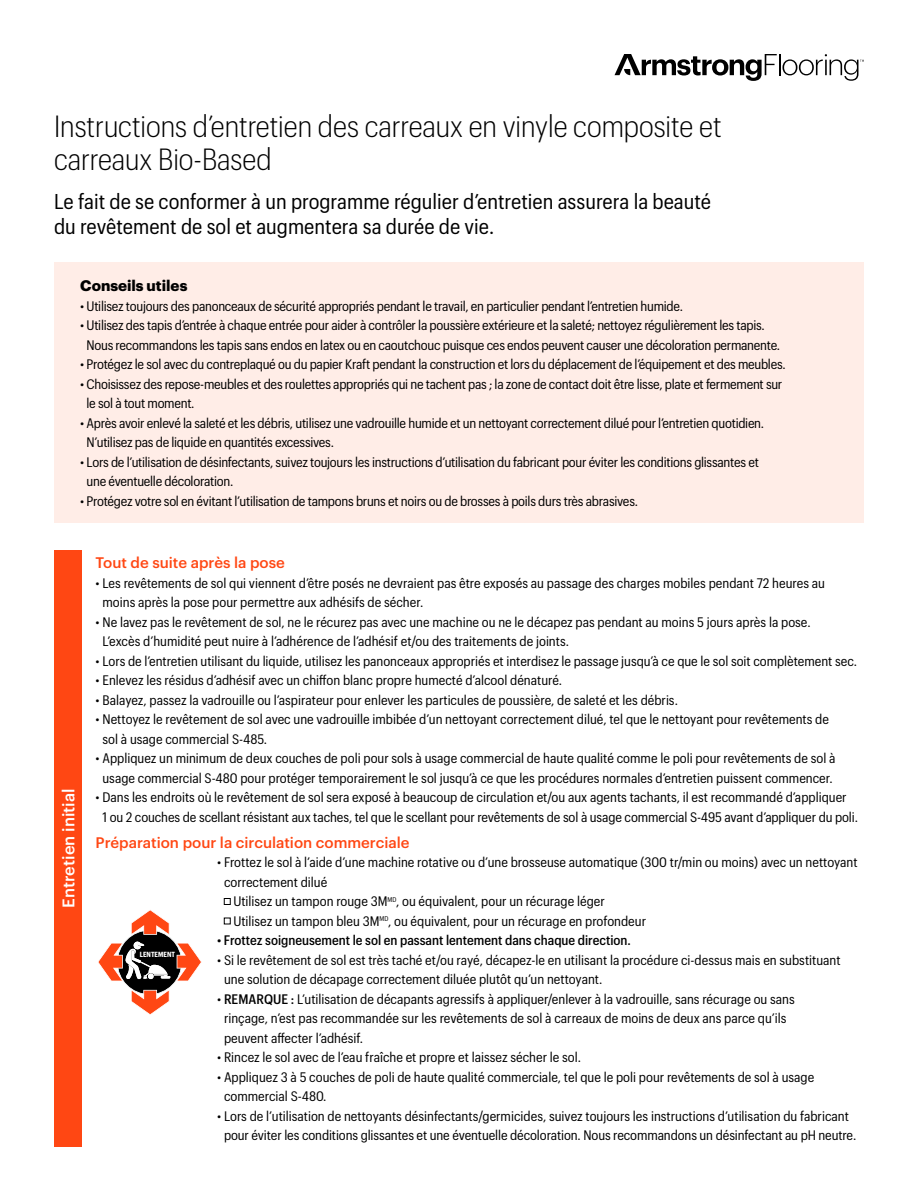
<style>
.page{position:relative;width:918px;height:1188px;background:#fff}
.page>*{position:absolute;margin:0;border:0;box-sizing:border-box;transform-origin:0 0}
.t1{font:300 30px/33px "Graphik Compact";color:#000}
.t2{font:21px/25.2px "Graphik Compact";color:#000}
.t3{font:500 16.5px "Graphik";color:#fff}
.t4{font:500 15px "Graphik";color:#ff4713}
.t5{font:700 15px "Graphik";color:#000}
.t6{font:13.5px/19.5px "Graphik Compact";color:#000}
.t7{font:13.5px/19.5px "Graphik Compact";letter-spacing:-.02em;color:#000}
.t8{font:500 13.5px "Graphik Compact";color:#000}
.t9{font:700 7.2px "Graphik Compact";color:#fff;scale:.94 1}
.s1{font-weight:500}
</style>
<div class="page">
<div style="left:54px;top:262px;width:810px;height:261px;background:#ffede7"></div>
<div style="left:54px;top:550px;width:27px;height:596px;background:#ff4713"></div>
<div style="left:224px;top:898px;width:7px;height:7px;border:1px solid #000"></div>
<svg style="left:615px;top:54px;width:249px;height:27px"></svg>
<svg style="left:98px;top:910px;width:104px;height:105px"></svg>
<h1 class="t1" style="left:54px;top:108px;width:669px">Instructions d’entretien des carreaux en vinyle composite et carreaux Bio-Based</h1>
<h2 class="t2" style="left:54px;top:187px;width:659px">Le fait de se conformer à un programme régulier d’entretien assurera la beauté du revêtement de sol et augmentera sa durée de vie.</h2>
<p class="t5" style="left:80px;top:274px;width:109px">Conseils utiles</p>
<p class="t7" style="left:80px;top:295px;width:604px">• Utilisez toujours des panonceaux de sécurité appropriés pendant le travail, en particulier pendant l’entretien humide.</p>
<p class="t7" style="left:87px;top:315px;width:695px;text-indent:-6px">• Utilisez des tapis d’entrée à chaque entrée pour aider à contrôler la poussière extérieure et la saleté; nettoyez régulièrement les tapis.<br>Nous recommandons les tapis sans endos en latex ou en caoutchouc puisque ces endos peuvent causer une décoloration permanente.</p>
<p class="t7" style="left:80px;top:354px;width:707px">• Protégez le sol avec du contreplaqué ou du papier Kraft pendant la construction et lors du déplacement de l’équipement et des meubles.</p>
<p class="t7" style="left:87px;top:373px;width:697px;text-indent:-6px">• Choisissez des repose-meubles et des roulettes appropriés qui ne tachent pas ; la zone de contact doit être lisse, plate et fermement sur le sol à tout moment.</p>
<p class="t7" style="left:87px;top:412px;width:679px;text-indent:-6px">• Après avoir enlevé la saleté et les débris, utilisez une vadrouille humide et un nettoyant correctement dilué pour l’entretien quotidien.<br>N’utilisez pas de liquide en quantités excessives.</p>
<p class="t7" style="left:87px;top:451px;width:674px;text-indent:-6px">• Lors de l’utilisation de désinfectants, suivez toujours les instructions d’utilisation du fabricant pour éviter les conditions glissantes et une éventuelle décoloration.</p>
<p class="t7" style="left:80px;top:490px;width:559px">• Protégez votre sol en évitant l’utilisation de tampons bruns et noirs ou de brosses à poils durs très abrasives.</p>
<p class="t3" style="left:56px;top:908px;width:120px;rotate:-90deg">Entretien initial</p>
<p class="t4" style="left:96px;top:551px;width:191px">Tout de suite après la pose</p>
<p class="t6" style="left:103px;top:572px;width:724px;text-indent:-7px">• Les revêtements de sol qui viennent d’être posés ne devraient pas être exposés au passage des charges mobiles pendant 72 heures au moins après la pose pour permettre aux adhésifs de sécher.</p>
<p class="t6" style="left:103px;top:611px;width:710px;text-indent:-7px">• Ne lavez pas le revêtement de sol, ne le récurez pas avec une machine ou ne le décapez pas pendant au moins 5 jours après la pose.<br>L’excès d’humidité peut nuire à l’adhérence de l’adhésif et/ou des traitements de joints.</p>
<p class="t6" style="left:96px;top:650px;width:763px">• Lors de l’entretien utilisant du liquide, utilisez les panonceaux appropriés et interdisez le passage jusqu’à ce que le sol soit complètement sec.</p>
<p class="t6" style="left:96px;top:669px;width:468px">• Enlevez les résidus d’adhésif avec un chiffon blanc propre humecté d’alcool dénaturé.</p>
<p class="t6" style="left:96px;top:689px;width:584px">• Balayez, passez la vadrouille ou l’aspirateur pour enlever les particules de poussière, de saleté et les débris.</p>
<p class="t6" style="left:103px;top:708px;width:728px;text-indent:-7px">• Nettoyez le revêtement de sol avec une vadrouille imbibée d’un nettoyant correctement dilué, tel que le nettoyant pour revêtements de sol à usage commercial S-485.</p>
<p class="t6" style="left:96px;top:747px;width:741px;text-align:center">• Appliquez un minimum de deux couches de poli pour sols à usage commercial de haute qualité comme le poli pour revêtements de sol à usage commercial S-480 pour protéger temporairement le sol jusqu’à ce que les procédures normales d’entretien puissent commencer.</p>
<p class="t6" style="left:103px;top:786px;width:757px;text-indent:-7px">• Dans les endroits où le revêtement de sol sera exposé à beaucoup de circulation et/ou aux agents tachants, il est recommandé d’appliquer<br>1 ou 2 couches de scellant résistant aux taches, tel que le scellant pour revêtements de sol à usage commercial S-495 avant d’appliquer du poli.</p>
<p class="t4" style="left:96px;top:831px;width:315px">Préparation pour la circulation commerciale</p>
<p class="t6" style="left:217px;top:852px;width:642px">• Frottez le sol à l’aide d’une machine rotative ou d’une brosseuse automatique (300 tr/min ou moins) avec un nettoyant</p>
<p class="t6" style="left:224px;top:871px;width:105px">correctement dilué</p>
<p class="t6" style="left:233px;top:891px;width:373px">Utilisez un tampon rouge 3M<sup>MD</sup>, ou équivalent, pour un récurage léger</p>
<p class="t6" style="left:233px;top:910px;width:414px">Utilisez un tampon bleu 3M<sup>MD</sup>, ou équivalent, pour un récurage en profondeur</p>
<p class="t8" style="left:217px;top:931px;width:415px">• Frottez soigneusement le sol en passant lentement dans chaque direction.</p>
<p class="t6" style="left:224px;top:949px;width:618px;text-indent:-7px">• Si le revêtement de sol est très taché et/ou rayé, décapez-le en utilisant la procédure ci-dessus mais en substituant une solution de décapage correctement diluée plutôt qu’un nettoyant.</p>
<p class="t6" style="left:224px;top:988px;width:572px;text-indent:-7px">• <span class="s1">REMARQUE :</span> L’utilisation de décapants agressifs à appliquer/enlever à la vadrouille, sans récurage ou sans rinçage, n’est pas recommandée sur les revêtements de sol à carreaux de moins de deux ans parce qu’ils peuvent affecter l’adhésif.</p>
<p class="t6" style="left:217px;top:1047px;width:365px">• Rincez le sol avec de l’eau fraîche et propre et laissez sécher le sol.</p>
<p class="t6" style="left:224px;top:1066px;width:592px;text-indent:-7px">• Appliquez 3 à 5 couches de poli de haute qualité commerciale, tel que le poli pour revêtements de sol à usage commercial S-480.</p>
<p class="t6" style="left:217px;top:1105px;width:641px;text-align:center">• Lors de l’utilisation de nettoyants désinfectants/germicides, suivez toujours les instructions d’utilisation du fabricant pour éviter les conditions glissantes et une éventuelle décoloration. Nous recommandons un désinfectant au pH neutre.</p>
<p class="t9" style="left:140px;top:949px;width:39px">LENTEMENT</p>
</div>
